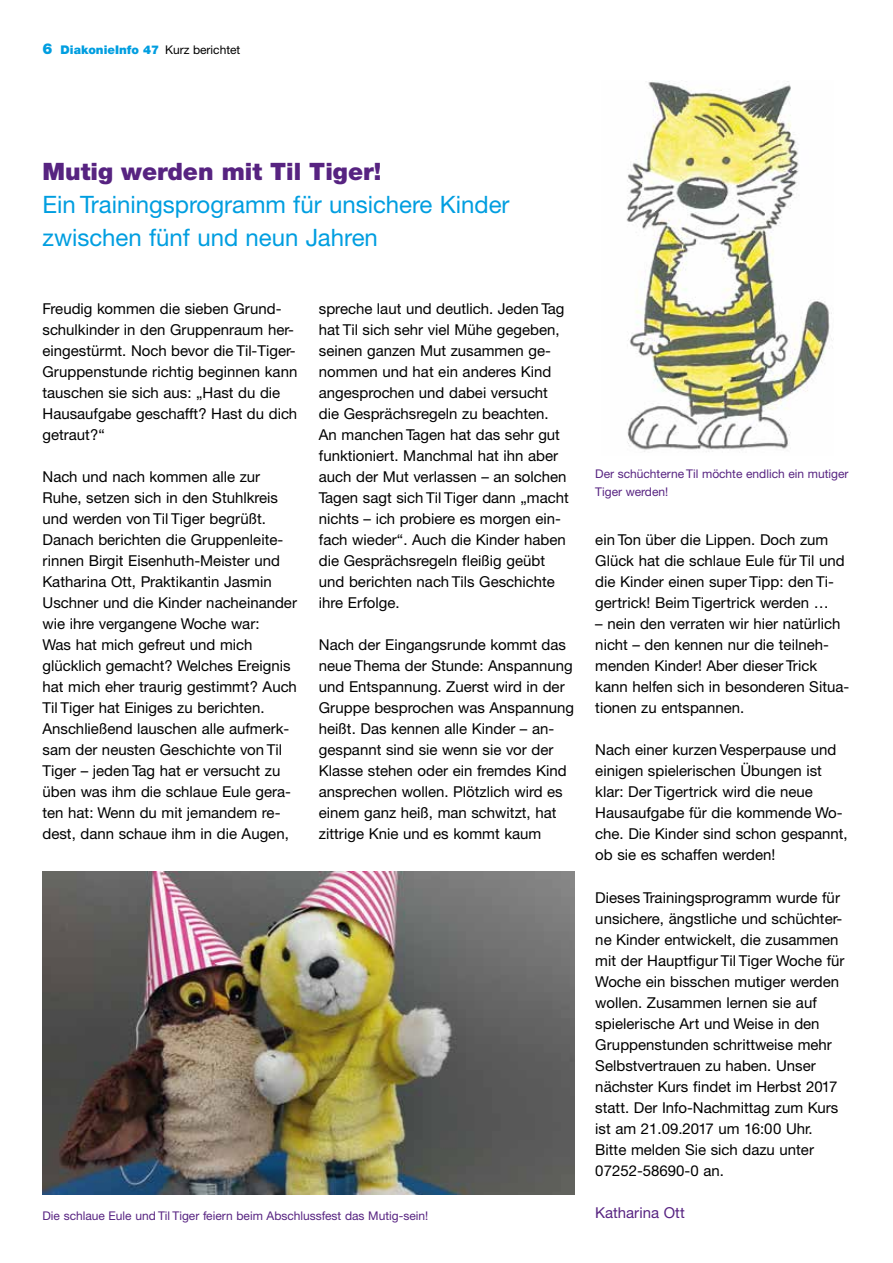
<style>
.page{position:relative;width:893px;height:1263px;background:#fff}
.page>*{position:absolute;margin:0;border:0;box-sizing:border-box;transform-origin:0 0}
.t1{font:24px/33px "Helvetica Neue CE";color:#009ee0}
.t2{font:900 24px "Helvetica Neue";color:#572381}
.t3{font:15px/21px "Helvetica Neue CE";color:#000}
.t4{font:15px "Helvetica Neue CE";color:#572381}
.t5{font:12px/18px "Helvetica Neue CE";color:#572381}
.t6{font:900 12px "Helvetica Neue";color:#009ee0}
.s1{font-size:15px}
.s2{font-weight:400;color:#000}
</style>
<div class="page">
<img style="left:626px;top:81px;width:206px;height:371px">
<img style="left:43px;top:872px;width:531px;height:322px">
<p class="t6" style="left:43px;top:43px;width:199px"><span class="s1">6</span> DiakonieInfo 47 <span class="s2">Kurz berichtet</span></p>
<h1 class="t2" style="left:43px;top:157px;width:340px">Mutig werden mit Til Tiger!</h1>
<h1 class="t1" style="left:43px;top:188px;width:469px">Ein Trainingsprogramm für unsichere Kinder zwischen fünf und neun Jahren</h1>
<p class="t3" style="left:43px;top:298px;width:256px">Freudig kommen die sieben Grund&shy;schulkinder in den Gruppenraum her&shy;eingestürmt. Noch bevor die Til-Tiger-<br>Gruppenstunde richtig beginnen kann tauschen sie sich aus: „Hast du die<br>Hausaufgabe geschafft? Hast du dich getraut?“</p>
<p class="t3" style="left:43px;top:466px;width:256px">Nach und nach kommen alle zur Ruhe, setzen sich in den Stuhlkreis und werden von Til Tiger begrüßt.<br>Danach berichten die Gruppenleite&shy;rinnen Birgit Eisenhuth-Meister und Katharina Ott, Praktikantin Jasmin Uschner und die Kinder nacheinander wie ihre vergangene Woche war:<br>Was hat mich gefreut und mich glücklich gemacht? Welches Ereignis hat mich eher traurig gestimmt? Auch Til Tiger hat Einiges zu berichten.<br>Anschließend lauschen alle aufmerk&shy;sam der neusten Geschichte von Til Tiger – jeden Tag hat er versucht zu üben was ihm die schlaue Eule gera&shy;ten hat: Wenn du mit jemandem re&shy;dest, dann schaue ihm in die Augen,</p>
<p class="t3" style="left:319px;top:298px;width:251px">spreche laut und deutlich. Jeden Tag hat Til sich sehr viel Mühe gegeben, seinen ganzen Mut zusammen ge&shy;nommen und hat ein anderes Kind angesprochen und dabei versucht die Gesprächsregeln zu beachten.<br>An manchen Tagen hat das sehr gut funktioniert. Manchmal hat ihn aber auch der Mut verlassen – an solchen Tagen sagt sich Til Tiger dann „macht nichts – ich probiere es morgen ein&shy;fach wieder“. Auch die Kinder haben die Gesprächsregeln fleißig geübt und berichten nach Tils Geschichte ihre Erfolge.</p>
<p class="t3" style="left:319px;top:634px;width:257px">Nach der Eingangsrunde kommt das neue Thema der Stunde: Anspannung und Entspannung. Zuerst wird in der Gruppe besprochen was Anspannung heißt. Das kennen alle Kinder – an&shy;gespannt sind sie wenn sie vor der Klasse stehen oder ein fremdes Kind ansprechen wollen. Plötzlich wird es einem ganz heiß, man schwitzt, hat zittrige Knie und es kommt kaum</p>
<p class="t5" style="left:595px;top:465px;width:255px">Der schüchterne Til möchte endlich ein mutiger<br>Tiger werden!</p>
<p class="t3" style="left:595px;top:530px;width:251px">ein Ton über die Lippen. Doch zum Glück hat die schlaue Eule für Til und die Kinder einen super Tipp: den Ti&shy;gertrick! Beim Tigertrick werden …</p>
<p class="t3" style="left:595px;top:614px;width:255px">– nein den verraten wir hier natürlich nicht – den kennen nur die teilneh&shy;menden Kinder! Aber dieser Trick kann helfen sich in besonderen Situa&shy;tionen zu entspannen.</p>
<p class="t3" style="left:595px;top:740px;width:254px">Nach einer kurzen Vesperpause und einigen spielerischen Übungen ist klar: Der Tigertrick wird die neue Hausaufgabe für die kommende Wo&shy;che. Die Kinder sind schon gespannt, ob sie es schaffen werden!</p>
<p class="t3" style="left:595px;top:887px;width:251px">Dieses Trainingsprogramm wurde für unsichere, ängstliche und schüchter&shy;ne Kinder entwickelt, die zusammen mit der Hauptfigur Til Tiger Woche für Woche ein bisschen mutiger werden wollen. Zusammen lernen sie auf spielerische Art und Weise in den Gruppenstunden schrittweise mehr Selbstvertrauen zu haben. Unser nächster Kurs findet im Herbst 2017 statt. Der Info-Nachmittag zum Kurs ist am 21.09.2017 um 16:00 Uhr.<br>Bitte melden Sie sich dazu unter 07252-58690-0 an.</p>
<p class="t5" style="left:43px;top:1207px;width:387px">Die schlaue Eule und Til Tiger feiern beim Abschlussfest das Mutig-sein!</p>
<p class="t4" style="left:595px;top:1203px;width:91px">Katharina Ott</p>
</div>
